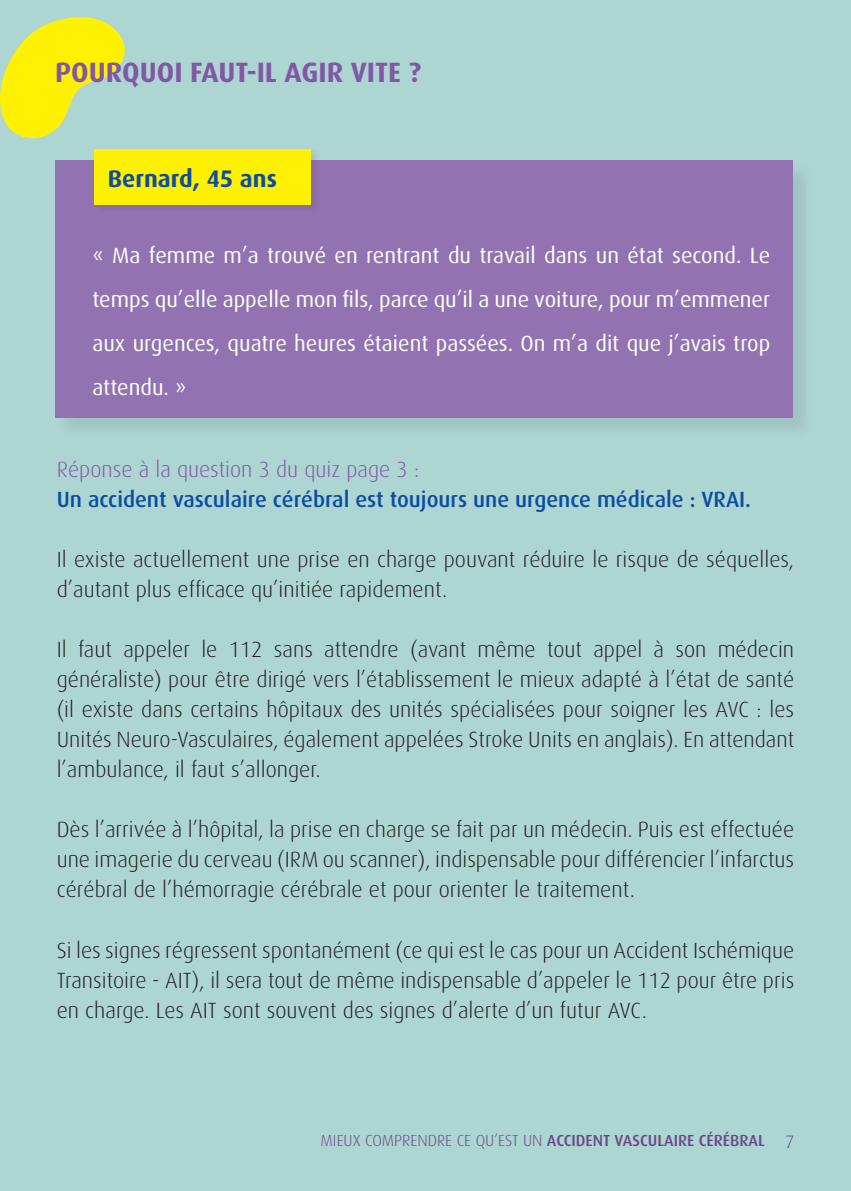
<style>
.page{position:relative;width:851px;height:1191px;background:#fff}
.page>*{position:absolute;margin:0;border:0;box-sizing:border-box;transform-origin:0 0}
.t1{font:700 28px "Dax";color:#8158a4}
.t2{font:700 24px "Dax";color:#0d4da1}
.t3{font:300 22px/30px "Dax";color:#231f20;text-align:justify}
.t4{font:22px/44px "Dax";color:#fff;text-align:justify}
.t5{font:500 22px "Dax";color:#0d4da1}
.t6{font:300 22px "Dax";color:#8158a4}
.t7{font:300 18px "Dax";color:#6b488a}
.t8{font:500 16px "Dax";color:#6b488a}
.s1{font-weight:300}
</style>
<div class="page">
<div style="left:0;top:0;width:850px;height:1191px;background:#add5d2"></div>
<div style="left:55px;top:161px;width:759px;height:279px;background:#a5cbc8"></div>
<div style="left:55px;top:161px;width:737px;height:257px;background:#9372b2"></div>
<div style="left:92px;top:147px;width:229px;height:68px;background:#231f20;opacity:.1"></div>
<div style="left:94px;top:149px;width:216px;height:56px;background:#fff101"></div>
<svg style="left:0;top:17px;width:125px;height:122px"></svg>
<p class="t1" style="left:55px;top:56px;width:367px">POURQUOI FAUT-IL AGIR VITE ?</p>
<p class="t2" style="left:108px;top:165px;width:171px">Bernard, 45 ans</p>
<p class="t4" style="left:92px;top:234px;width:679px">« Ma femme m’a trouvé en rentrant du travail dans un état second. Le temps qu’elle appelle mon fils, parce qu’il a une voiture, pour m’emmener aux urgences, quatre heures étaient passées. On m’a dit que j’avais trop attendu. »</p>
<p class="t6" style="left:57px;top:457px;width:364px">Réponse à la question 3 du quiz page 3 :</p>
<p class="t5" style="left:57px;top:487px;width:695px">Un accident vasculaire cérébral est toujours une urgence médicale : VRAI.</p>
<p class="t3" style="left:57px;top:545px;width:739px">Il existe actuellement une prise en charge pouvant réduire le risque de séquelles, d’autant plus efficace qu’initiée rapidement.</p>
<p class="t3" style="left:57px;top:635px;width:739px">Il faut appeler le 112 sans attendre (avant même tout appel à son médecin généraliste) pour être dirigé vers l’établissement le mieux adapté à l’état de santé (il existe dans certains hôpitaux des unités spécialisées pour soigner les AVC : les Unités Neuro-Vasculaires, également appelées Stroke Units en anglais). En attendant l’ambulance, il faut s’allonger.</p>
<p class="t3" style="left:57px;top:815px;width:739px">Dès l’arrivée à l’hôpital, la prise en charge se fait par un médecin. Puis est effectuée une imagerie du cerveau (IRM ou scanner), indispensable pour différencier l’infarctus cérébral de l’hémorragie cérébrale et pour orienter le traitement.</p>
<p class="t3" style="left:57px;top:935px;width:739px">Si les signes régressent spontanément (ce qui est le cas pour un Accident Ischémique Transitoire - AIT), il sera tout de même indispensable d’appeler le 112 pour être pris en charge. Les AIT sont souvent des signes d’alerte d’un futur AVC.</p>
<p class="t8" style="left:320px;top:1131px;width:445px"><span class="s1">MIEUX COMPRENDRE CE QU’EST UN</span> ACCIDENT VASCULAIRE CÉRÉBRAL</p>
<p class="t7" style="left:785px;top:1131px;width:11px">7</p>
</div>
